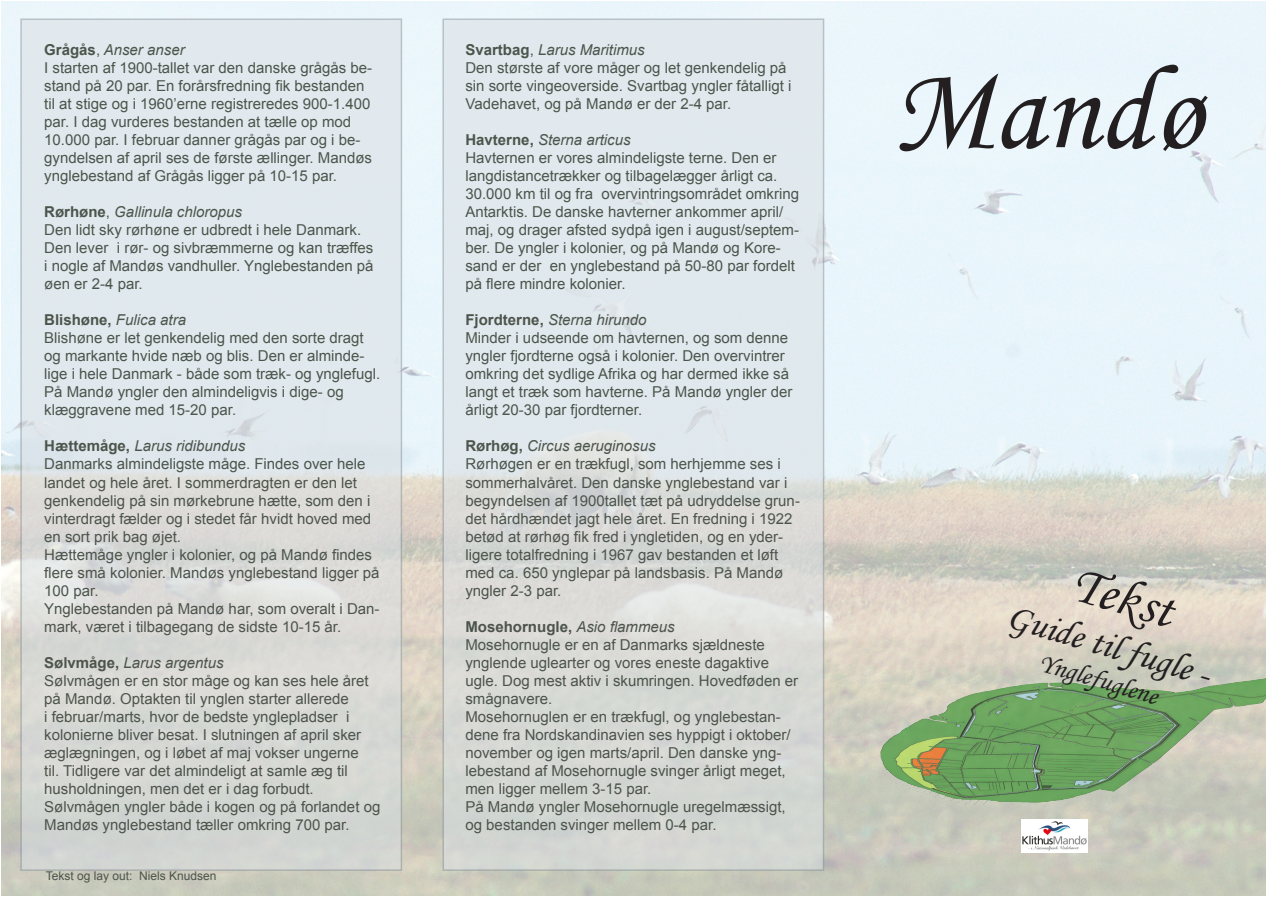
<style>
.page{position:relative;width:1267px;height:897px;background:#fff}
.page>*{position:absolute;margin:0;border:0;box-sizing:border-box;transform-origin:0 0}
.t1{font:120px "Monotype Corsiva";color:#231f20}
.t2{font:54px "Monotype Corsiva";color:#231f20}
.t3{font:37.5px "Monotype Corsiva";color:#231f20}
.t4{font:27px "Monotype Corsiva";color:#231f20}
.t5{font:15px/18px "Arial";color:#4c544b}
.t6{font:italic 15px "Arial";color:#4c544b}
.t7{font:700 15px "Arial";color:#4c544b}
.t8{font:12px "Arial";color:#4c544b}
.s1{font-weight:700;font-style:normal}
.s2{font-style:normal}
.s3{font-weight:400;font-style:italic}
</style>
<div class="page">
<img style="left:2px;top:2px;width:1263px;height:893px">
<img style="left:873px;top:624px;width:392px;height:185px">
<div style="left:20px;top:19px;width:382px;height:851px;background:linear-gradient(to bottom,#e4eef5,#d5d5d0);border:2px solid #8f9aa1"></div>
<div style="left:442px;top:19px;width:382px;height:851px;background:linear-gradient(to bottom,#e4eef5,#d4d5cf);border:2px solid #8f9aa1"></div>
<img style="left:1021px;top:819px;width:66px;height:33px">
<p class="t6" style="left:44px;top:40px;width:142px"><span class="s1">Grågås</span><span class="s2">,</span> Anser anser</p>
<p class="t5" style="left:44px;top:59px;width:329px">I starten af 1900-tallet var den danske grågås be&shy;stand på 20 par. En forårsfredning fik bestanden til at stige og i 1960’erne registreredes 900-1.400 par. I dag vurderes bestanden at tælle op mod 10.000 par. I februar danner grågås par og i be&shy;gyndelsen af april ses de første ællinger. Mandøs ynglebestand af Grågås ligger på 10-15 par.</p>
<p class="t6" style="left:44px;top:202px;width:199px"><span class="s1">Rørhøne</span><span class="s2">,</span> Gallinula chloropus</p>
<p class="t5" style="left:44px;top:221px;width:331px">Den lidt sky rørhøne er udbredt i hele Danmark.<br>Den lever i rør- og sivbræmmerne og kan træffes i nogle af Mandøs vandhuller. Ynglebestanden på øen er 2-4 par.</p>
<p class="t6" style="left:44px;top:310px;width:143px"><span class="s1">Blishøne,</span> Fulica atra</p>
<p class="t5" style="left:44px;top:329px;width:337px">Blishøne er let genkendelig med den sorte dragt og markante hvide næb og blis. Den er alminde&shy;lige i hele Danmark - både som træk- og ynglefugl.<br>På Mandø yngler den almindeligvis i dige- og klæggravene med 15-20 par.</p>
<p class="t6" style="left:44px;top:436px;width:202px"><span class="s1">Hættemåge,</span> Larus ridibundus</p>
<p class="t5" style="left:44px;top:455px;width:328px">Danmarks almindeligste måge. Findes over hele landet og hele året. I sommerdragten er den let genkendelig på sin mørkebrune hætte, som den i vinterdragt fælder og i stedet får hvidt hoved med en sort prik bag øjet.</p>
<p class="t5" style="left:44px;top:545px;width:337px">Hættemåge yngler i kolonier, og på Mandø findes flere små kolonier. Mandøs ynglebestand ligger på<br>100 par.</p>
<p class="t5" style="left:44px;top:599px;width:337px">Ynglebestanden på Mandø har, som overalt i Dan&shy;mark, været i tilbagegang de sidste 10-15 år.</p>
<p class="t6" style="left:44px;top:652px;width:181px"><span class="s1">Sølvmåge,</span> Larus argentus</p>
<p class="t5" style="left:44px;top:671px;width:326px">Sølvmågen er en stor måge og kan ses hele året på Mandø. Optakten til ynglen starter allerede<br>i februar/marts, hvor de bedste ynglepladser i kolonierne bliver besat. I slutningen af april sker æglægningen, og i løbet af maj vokser ungerne til. Tidligere var det almindeligt at samle æg til husholdningen, men det er i dag forbudt.</p>
<p class="t5" style="left:44px;top:797px;width:337px">Sølvmågen yngler både i kogen og på forlandet og<br>Mandøs ynglebestand tæller omkring 700 par.</p>
<p class="t8" style="left:46px;top:867px;width:172px">Tekst og lay out: Niels Knudsen</p>
<p class="t6" style="left:465px;top:40px;width:181px"><span class="s1">Svartbag</span><span class="s2">,</span> Larus Maritimus</p>
<p class="t5" style="left:465px;top:59px;width:327px">Den største af vore måger og let genkendelig på sin sorte vingeoverside. Svartbag yngler fåtalligt i<br>Vadehavet, og på Mandø er der 2-4 par.</p>
<p class="t6" style="left:465px;top:130px;width:167px"><span class="s1">Havterne,</span> Sterna articus</p>
<p class="t5" style="left:465px;top:149px;width:335px">Havternen er vores almindeligste terne. Den er langdistancetrækker og tilbagelægger årligt ca.<br>30.000 km til og fra overvintringsområdet omkring Antarktis. De danske havterner ankommer april/ maj, og drager afsted sydpå igen i august/septem&shy;ber. De yngler i kolonier, og på Mandø og Kore&shy;sand er der en ynglebestand på 50-80 par fordelt på flere mindre kolonier.</p>
<p class="t6" style="left:465px;top:310px;width:182px"><span class="s1">Fjordterne,</span> Sterna hirundo</p>
<p class="t5" style="left:465px;top:329px;width:328px">Minder i udseende om havternen, og som denne yngler fjordterne også i kolonier. Den overvintrer omkring det sydlige Afrika og har dermed ikke så langt et træk som havterne. På Mandø yngler der årligt 20-30 par fjordterner.</p>
<p class="t6" style="left:465px;top:436px;width:192px"><span class="s1">Rørhøg,</span> Circus aeruginosus</p>
<p class="t5" style="left:465px;top:455px;width:336px">Rørhøgen er en trækfugl, som herhjemme ses i sommerhalvåret. Den danske ynglebestand var i begyndelsen af 1900tallet tæt på udryddelse grun&shy;det hårdhændet jagt hele året. En fredning i 1922 betød at rørhøg fik fred i yngletiden, og en yder&shy;ligere totalfredning i 1967 gav bestanden et løft med ca. 650 ynglepar på landsbasis. På Mandø yngler 2-3 par.</p>
<p class="t7" style="left:465px;top:616px;width:211px">Mosehornugle, <span class="s3">Asio flammeus</span></p>
<p class="t5" style="left:465px;top:635px;width:334px">Mosehornugle er en af Danmarks sjældneste ynglende uglearter og vores eneste dagaktive ugle. Dog mest aktiv i skumringen. Hovedføden er smågnavere.</p>
<p class="t5" style="left:465px;top:707px;width:327px">Mosehornuglen er en trækfugl, og ynglebestan&shy;dene fra Nordskandinavien ses hyppigt i oktober/ november og igen marts/april. Den danske yng&shy;lebestand af Mosehornugle svinger årligt meget, men ligger mellem 3-15 par.</p>
<p class="t5" style="left:465px;top:797px;width:322px">På Mandø yngler Mosehornugle uregelmæssigt, og bestanden svinger mellem 0-4 par.</p>
<p class="t1" style="left:891px;top:38px;width:313px">Mandø</p>
<p class="t2" style="left:1081px;top:551px;width:105px;rotate:16deg">Tekst</p>
<p class="t3" style="left:1015px;top:592px;width:211px;rotate:17deg">Guide til fugle -</p>
<p class="t4" style="left:1044px;top:645px;width:125px;rotate:17deg">Ynglefuglene</p>
</div>
